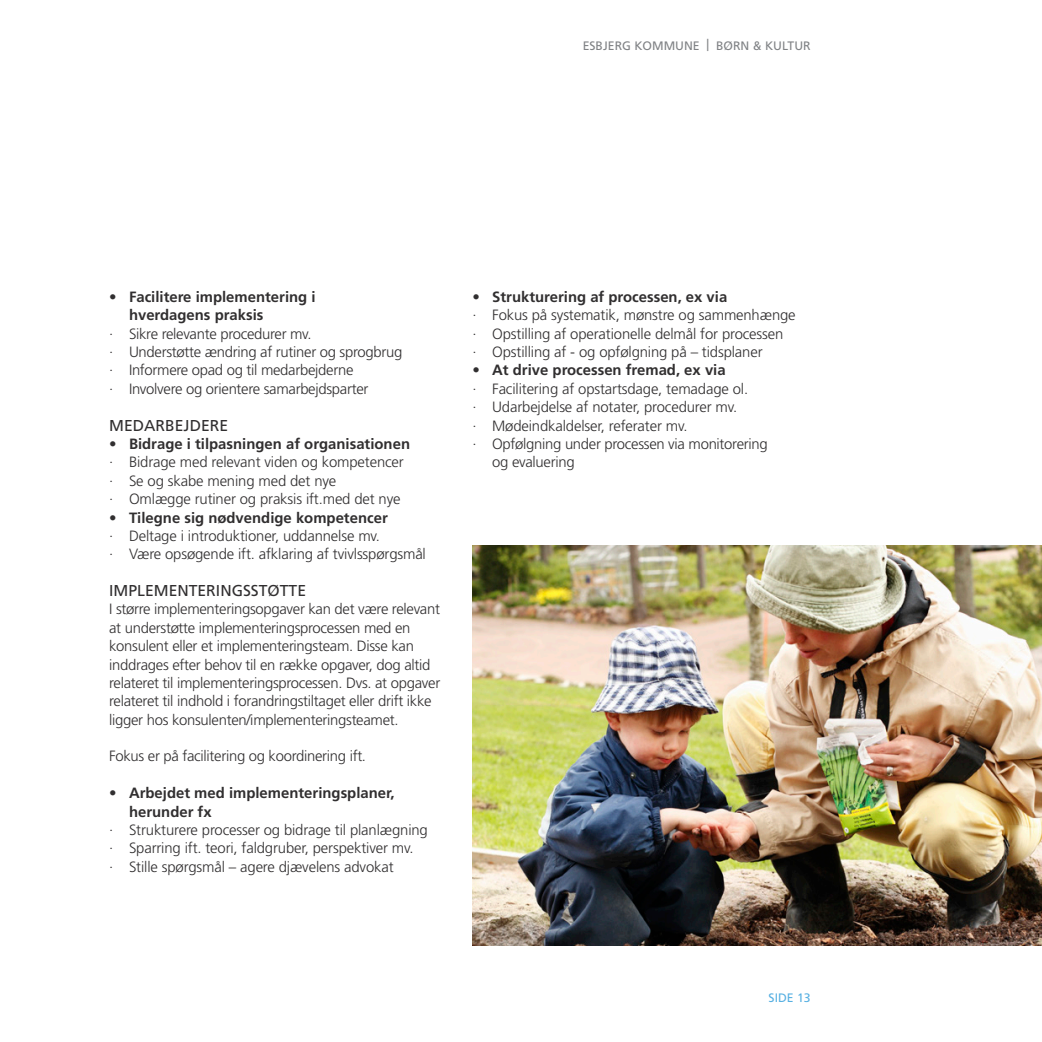
<style>
.page{position:relative;width:1042px;height:1042px;background:#fff}
.page>*{position:absolute;margin:0;border:0;box-sizing:border-box;transform-origin:0 0}
.Underrubrik{font:15.75px "Frutiger LT Std";color:#312f30}
.Brød{font:300 14.88px/18.4px "Frutiger LT Std";letter-spacing:-.02em;color:#312f30}
.t1{font:700 14.88px/18.4px "Frutiger LT Std";color:#312f30}
.t2{font:12.25px "Frutiger LT Std";color:#808285}
.t3{font:12.25px "Frutiger LT Std";color:#57b0e2}
.s1{font-weight:300}
</style>
<div class="page">
<img style="left:472px;top:546px;width:570px;height:399px">
<p class="t2" style="left:583px;top:38px;width:230px">ESBJERG KOMMUNE | BØRN &amp; KULTUR</p>
<p class="t1" style="left:129px;top:288px;width:188px;text-indent:-20px"><span class="s1">•</span> Facilitere implementering i hverdagens praksis</p>
<p class="Brød" style="left:109px;top:325px;width:204px">· Sikre relevante procedurer mv.</p>
<p class="Brød" style="left:109px;top:343px;width:295px">· Understøtte ændring af rutiner og sprogbrug</p>
<p class="Brød" style="left:109px;top:361px;width:246px">· Informere opad og til medarbejderne</p>
<p class="Brød" style="left:109px;top:380px;width:261px">· Involvere og orientere samarbejdsparter</p>
<p class="Underrubrik" style="left:109px;top:416px;width:121px">MEDARBEJDERE</p>
<p class="t1" style="left:109px;top:435px;width:302px"><span class="s1">•</span> Bidrage i tilpasningen af organisationen</p>
<p class="Brød" style="left:109px;top:453px;width:296px">· Bidrage med relevant viden og kompetencer</p>
<p class="Brød" style="left:109px;top:472px;width:229px">· Se og skabe mening med det nye</p>
<p class="Brød" style="left:109px;top:490px;width:293px">· Omlægge rutiner og praksis ift.med det nye</p>
<p class="t1" style="left:109px;top:508px;width:280px"><span class="s1">•</span> Tilegne sig nødvendige kompetencer</p>
<p class="Brød" style="left:109px;top:527px;width:272px">· Deltage i introduktioner, uddannelse mv.</p>
<p class="Brød" style="left:109px;top:545px;width:318px">· Være opsøgende ift. afklaring af tvivlsspørgsmål</p>
<p class="Underrubrik" style="left:109px;top:581px;width:198px">IMPLEMENTERINGSSTØTTE</p>
<p class="Brød" style="left:109px;top:600px;width:333px">I større implementeringsopgaver kan det være relevant at understøtte implementeringsprocessen med en konsulent eller et implementeringsteam. Disse kan inddrages efter behov til en række opgaver, dog altid relateret til implementeringsprocessen. Dvs. at opgaver relateret til indhold i forandringstiltaget eller drift ikke ligger hos konsulenten/implementeringsteamet.</p>
<p class="Brød" style="left:109px;top:747px;width:258px">Fokus er på facilitering og koordinering ift.</p>
<p class="t1" style="left:129px;top:784px;width:267px;text-indent:-20px"><span class="s1">•</span> Arbejdet med implementeringsplaner, herunder fx</p>
<p class="Brød" style="left:109px;top:821px;width:320px">· Strukturere processer og bidrage til planlægning</p>
<p class="Brød" style="left:109px;top:839px;width:306px">· Sparring ift. teori, faldgruber, perspektiver mv.</p>
<p class="Brød" style="left:109px;top:857px;width:286px">· Stille spørgsmål – agere djævelens advokat</p>
<p class="t1" style="left:472px;top:288px;width:256px"><span class="s1">•</span> Strukturering af processen, ex via</p>
<p class="Brød" style="left:472px;top:306px;width:325px">· Fokus på systematik, mønstre og sammenhænge</p>
<p class="Brød" style="left:472px;top:325px;width:312px">· Opstilling af operationelle delmål for processen</p>
<p class="Brød" style="left:472px;top:343px;width:292px">· Opstilling af - og opfølgning på – tidsplaner</p>
<p class="t1" style="left:472px;top:361px;width:255px"><span class="s1">•</span> At drive processen fremad, ex via</p>
<p class="Brød" style="left:472px;top:380px;width:277px">· Facilitering af opstartsdage, temadage ol.</p>
<p class="Brød" style="left:472px;top:398px;width:266px">· Udarbejdelse af notater, procedurer mv.</p>
<p class="Brød" style="left:472px;top:416px;width:217px">· Mødeindkaldelser, referater mv.</p>
<p class="Brød" style="left:492px;top:435px;width:277px;text-indent:-20px">· Opfølgning under processen via monitorering og evaluering</p>
<p class="t3" style="left:768px;top:990px;width:44px">SIDE 13</p>
</div>
